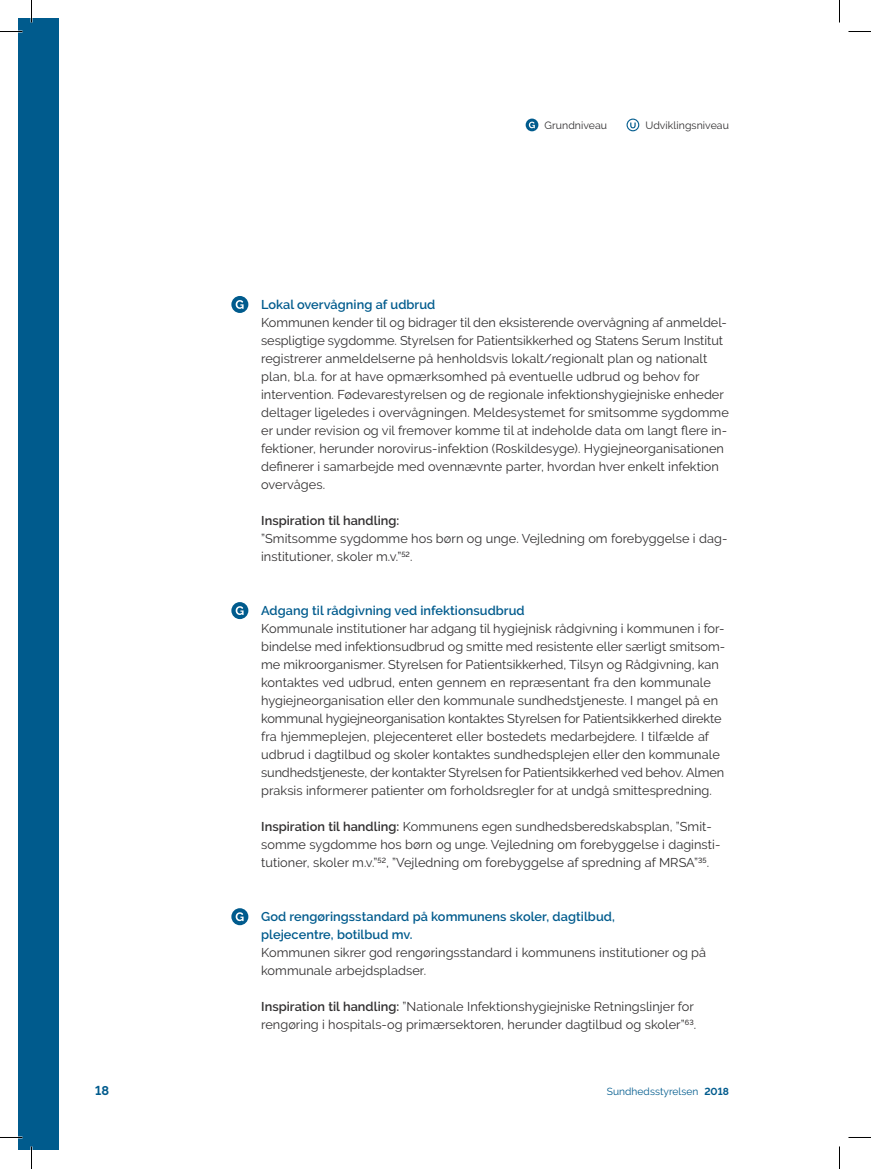
<style>
.page{position:relative;width:871px;height:1169px;background:#fff}
.page>*{position:absolute;margin:0;border:0;box-sizing:border-box;transform-origin:0 0}
.t1{font:12.75px/18px "Raleway";letter-spacing:.005em;color:#312f30}
.t2{font:600 12.75px/18px "Raleway";letter-spacing:.005em;color:#005b8d}
.t3{font:600 12.75px "Raleway";letter-spacing:.005em;color:#312f30}
.t4{font:700 12.75px "Raleway";color:#005b8d}
.t5{font:10.5px "Raleway";letter-spacing:.005em;color:#312f30}
.t6{font:10.2px "Raleway";letter-spacing:.005em;color:#005b8d}
.s1{font-weight:600}
.s2{font-weight:700}
</style>
<div class="page">
<div style="left:19px;top:19px;width:40px;height:1131px;background:#005b8d"></div>
<svg style="left:526px;top:119px;width:12px;height:12px"></svg>
<svg style="left:626px;top:119px;width:13px;height:12px"></svg>
<svg style="left:231px;top:296px;width:17px;height:17px"></svg>
<svg style="left:231px;top:602px;width:17px;height:17px"></svg>
<svg style="left:231px;top:908px;width:17px;height:17px"></svg>
<hr style="left:0;top:1136px;width:22px;height:2px;background:#fff">
<svg style="left:0;top:31px;width:22px;height:1px"></svg>
<svg style="left:848px;top:31px;width:23px;height:1px"></svg>
<svg style="left:0;top:1137px;width:22px;height:1px"></svg>
<svg style="left:848px;top:1137px;width:23px;height:1px"></svg>
<svg style="left:31px;top:0;width:1px;height:23px"></svg>
<svg style="left:31px;top:1146px;width:1px;height:23px"></svg>
<svg style="left:839px;top:0;width:1px;height:23px"></svg>
<svg style="left:839px;top:1146px;width:1px;height:23px"></svg>
<p class="t5" style="left:545px;top:119px;width:64px">Grundniveau</p>
<p class="t5" style="left:645px;top:119px;width:85px">Udviklingsniveau</p>
<p class="t2" style="left:261px;top:295px;width:176px">Lokal overvågning af udbrud</p>
<p class="t1" style="left:261px;top:313px;width:469px">Kommunen kender til og bidrager til den eksisterende overvågning af anmeldel&shy;sespligtige sygdomme. Styrelsen for Patientsikkerhed og Statens Serum Institut registrerer anmeldelserne på henholdsvis lokalt/regionalt plan og nationalt plan, bl.a. for at have opmærksomhed på eventuelle udbrud og behov for intervention. Fødevarestyrelsen og de regionale infektionshygiejniske enheder deltager ligeledes i overvågningen. Meldesystemet for smitsomme sygdomme er under revision og vil fremover komme til at indeholde data om langt flere in&shy;fektioner, herunder norovirus-infektion (Roskildesyge). Hygiejneorganisationen definerer i samarbejde med ovennævnte parter, hvordan hver enkelt infektion overvåges.</p>
<p class="t3" style="left:261px;top:513px;width:140px">Inspiration til handling:</p>
<p class="t1" style="left:261px;top:529px;width:466px">”Smitsomme sygdomme hos børn og unge. Vejledning om forebyggelse i dag&shy;institutioner, skoler m.v.”<sup>52</sup>.</p>
<p class="t2" style="left:261px;top:601px;width:265px">Adgang til rådgivning ved infektionsudbrud</p>
<p class="t1" style="left:261px;top:619px;width:466px">Kommunale institutioner har adgang til hygiejnisk rådgivning i kommunen i for&shy;bindelse med infektionsudbrud og smitte med resistente eller særligt smitsom&shy;me mikroorganismer. Styrelsen for Patientsikkerhed, Tilsyn og Rådgivning, kan kontaktes ved udbrud, enten gennem en repræsentant fra den kommunale hygiejneorganisation eller den kommunale sundhedstjeneste. I mangel på en kommunal hygiejneorganisation kontaktes Styrelsen for Patientsikkerhed direkte fra hjemmeplejen, plejecenteret eller bostedets medarbejdere. I tilfælde af udbrud i dagtilbud og skoler kontaktes sundhedsplejen eller den kommunale sundhedstjeneste, der kontakter Styrelsen for Patientsikkerhed ved behov. Almen praksis informerer patienter om forholdsregler for at undgå smittespredning.</p>
<p class="t1" style="left:261px;top:817px;width:461px"><span class="s1">Inspiration til handling:</span> Kommunens egen sundhedsberedskabsplan, ”Smit&shy;somme sygdomme hos børn og unge. Vejledning om forebyggelse i daginsti&shy;tutioner, skoler m.v.”<sup>52</sup>, ”Vejledning om forebyggelse af spredning af MRSA”<sup>35</sup>.</p>
<p class="t2" style="left:261px;top:907px;width:355px">God rengøringsstandard på kommunens skoler, dagtilbud, plejecentre, botilbud mv.</p>
<p class="t1" style="left:261px;top:943px;width:446px">Kommunen sikrer god rengøringsstandard i kommunens institutioner og på kommunale arbejdspladser.</p>
<p class="t1" style="left:261px;top:997px;width:437px"><span class="s1">Inspiration til handling:</span> ”Nationale Infektionshygiejniske Retningslinjer for rengøring i hospitals-og primærsektoren, herunder dagtilbud og skoler”<sup>63</sup>.</p>
<p class="t4" style="left:95px;top:1083px;width:15px">18</p>
<p class="t6" style="left:607px;top:1085px;width:124px">Sundhedsstyrelsen <span class="s2">2018</span></p>
</div>
